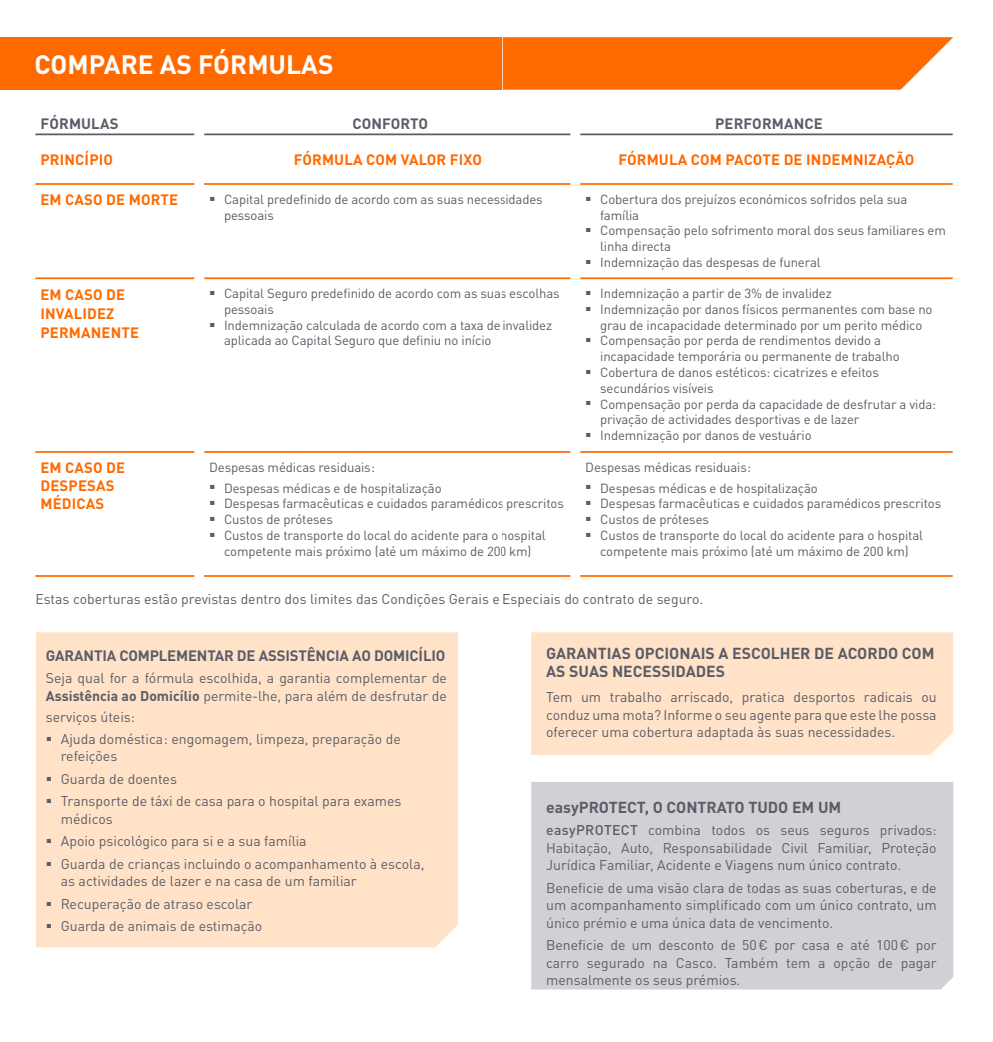
<style>
.page{position:relative;width:993px;height:1042px;background:#fff}
.page>*{position:absolute;margin:0;border:0;box-sizing:border-box;transform-origin:0 0}
.t1{font:700 26.25px "DIN Pro";color:#fff}
.t2{font:700 15.75px/17.5px "DIN Pro";color:#5a5d67}
.t3{font:700 14.88px/19.2px "DIN Pro";letter-spacing:.01em;color:#ff6a00}
.t4{font:700 14.88px "DIN Pro";letter-spacing:-.01em;color:#5a5d67}
.t5{font:700 14.88px "DIN Pro";letter-spacing:.01em;color:#5a5d67}
.t6{font:14px/17.5px "DIN Pro";color:#5a5d67}
.t7{font:13.12px/15.8px "DIN Pro";letter-spacing:-.01em;color:#5a5d67}
.s1{font-family:"Trebuchet MS";font-size:18.38px}
.s2{font-weight:700}
.s3{font-weight:500}
</style>
<div class="page">
<div style="left:0;top:37px;width:510px;height:53px;background:#ff6a00"></div>
<hr style="left:35px;top:183px;width:159px;height:2px;background:#ff6a00">
<hr style="left:35px;top:277px;width:159px;height:2px;background:#ff6a00">
<hr style="left:35px;top:451px;width:159px;height:2px;background:#ff6a00">
<hr style="left:35px;top:575px;width:159px;height:2px;background:#ff6a00">
<hr style="left:204px;top:133px;width:306px;height:2px;background:#5a5d67">
<hr style="left:35px;top:133px;width:159px;height:2px;background:#5a5d67">
<hr style="left:204px;top:183px;width:306px;height:2px;background:#ff6a00">
<hr style="left:204px;top:277px;width:306px;height:2px;background:#ff6a00">
<hr style="left:204px;top:451px;width:306px;height:2px;background:#ff6a00">
<hr style="left:204px;top:575px;width:306px;height:2px;background:#ff6a00">
<div style="left:36px;top:632px;width:422px;height:315px;background:#ffe2c8"></div>
<svg style="left:502px;top:37px;width:450px;height:53px;background:#ff7411"></svg>
<hr style="left:580px;top:183px;width:372px;height:2px;background:#ff6a00">
<hr style="left:580px;top:277px;width:372px;height:2px;background:#ff6a00">
<hr style="left:580px;top:451px;width:372px;height:2px;background:#ff6a00">
<hr style="left:580px;top:575px;width:372px;height:2px;background:#ff6a00">
<hr style="left:502px;top:133px;width:68px;height:2px;background:#5a5d67">
<hr style="left:580px;top:133px;width:372px;height:2px;background:#5a5d67">
<hr style="left:502px;top:183px;width:68px;height:2px;background:#ff6a00">
<hr style="left:502px;top:277px;width:68px;height:2px;background:#ff6a00">
<hr style="left:502px;top:451px;width:68px;height:2px;background:#ff6a00">
<hr style="left:502px;top:575px;width:68px;height:2px;background:#ff6a00">
<div style="left:531px;top:632px;width:421px;height:123px;background:#ffe2c8"></div>
<div style="left:531px;top:782px;width:421px;height:207px;background:#d1d1d5"></div>
<h1 class="t1" style="left:33px;top:46px;width:300px">COMPARE AS FÓRMULAS</h1>
<p class="t5" style="left:39px;top:114px;width:79px">FÓRMULAS</p>
<p class="t4" style="left:351px;top:114px;width:77px">CONFORTO</p>
<p class="t5" style="left:714px;top:114px;width:109px">PERFORMANCE</p>
<p class="t3" style="left:39px;top:149px;width:74px">PRINCÍPIO</p>
<p class="t3" style="left:292px;top:149px;width:190px">FÓRMULA COM VALOR FIXO</p>
<p class="t3" style="left:618px;top:149px;width:297px">FÓRMULA COM PACOTE DE INDEMNIZAÇÃO</p>
<p class="t3" style="left:39px;top:190px;width:139px">EM CASO DE MORTE</p>
<p class="t7" style="left:223px;top:191px;width:321px;text-indent:-15px"><span class="s1">▪</span> Capital predefinido de acordo com as suas necessidades pessoais</p>
<p class="t7" style="left:600px;top:191px;width:308px;text-indent:-15px"><span class="s1">▪</span> Cobertura dos prejuízos económicos sofridos pela sua família</p>
<p class="t7" style="left:600px;top:222px;width:347px;text-indent:-15px"><span class="s1">▪</span> Compensação pelo sofrimento moral dos seus familiares em linha directa</p>
<p class="t7" style="left:585px;top:254px;width:237px"><span class="s1">▪</span> Indemnização das despesas de funeral</p>
<p class="t3" style="left:39px;top:284px;width:100px">EM CASO DE<br>INVALIDEZ<br>PERMANENTE</p>
<p class="t7" style="left:223px;top:285px;width:338px;text-indent:-15px"><span class="s1">▪</span> Capital Seguro predefinido de acordo com as suas escolhas pessoais</p>
<p class="t7" style="left:585px;top:285px;width:248px"><span class="s1">▪</span> Indemnização a partir de 3% de invalidez</p>
<p class="t7" style="left:585px;top:301px;width:348px;text-align:center"><span class="s1">▪</span> Indemnização por danos físicos permanentes com base no grau de incapacidade determinado por um perito médico</p>
<p class="t7" style="left:600px;top:332px;width:301px;text-indent:-15px"><span class="s1">▪</span> Compensação por perda de rendimentos devido a incapacidade temporária ou permanente de trabalho</p>
<p class="t7" style="left:600px;top:364px;width:280px;text-indent:-15px"><span class="s1">▪</span> Cobertura de danos estéticos: cicatrizes e efeitos secundários visíveis</p>
<p class="t7" style="left:600px;top:395px;width:337px;text-indent:-15px"><span class="s1">▪</span> Compensação por perda da capacidade de desfrutar a vida: privação de actividades desportivas e de lazer</p>
<p class="t7" style="left:585px;top:427px;width:228px"><span class="s1">▪</span> Indemnização por danos de vestuário</p>
<p class="t7" style="left:223px;top:317px;width:331px;text-indent:-15px"><span class="s1">▪</span> Indemnização calculada de acordo com a taxa de invalidez aplicada ao Capital Seguro que definiu no início</p>
<p class="t7" style="left:585px;top:459px;width:167px">Despesas médicas residuais :</p>
<p class="t7" style="left:585px;top:479px;width:234px"><span class="s1">▪</span> Despesas médicas e de hospitalização</p>
<p class="t7" style="left:585px;top:495px;width:357px"><span class="s1">▪</span> Despesas farmacêuticas e cuidados paramédicos prescritos</p>
<p class="t7" style="left:585px;top:511px;width:125px"><span class="s1">▪</span> Custos de próteses</p>
<p class="t7" style="left:585px;top:527px;width:339px;text-align:center"><span class="s1">▪</span> Custos de transporte do local do acidente para o hospital competente mais próximo (até um máximo de 200 km)</p>
<p class="t6" style="left:34px;top:589px;width:670px">Estas coberturas estão previstas dentro dos limites das Condições Gerais e Especiais do contrato de seguro.</p>
<p class="t3" style="left:39px;top:458px;width:86px;line-height:17.8px">EM CASO DE<br>DESPESAS<br>MÉDICAS</p>
<p class="t7" style="left:208px;top:459px;width:167px">Despesas médicas residuais :</p>
<p class="t7" style="left:208px;top:479px;width:234px"><span class="s1">▪</span> Despesas médicas e de hospitalização</p>
<p class="t7" style="left:208px;top:495px;width:357px"><span class="s1">▪</span> Despesas farmacêuticas e cuidados paramédicos prescritos</p>
<p class="t7" style="left:208px;top:511px;width:125px"><span class="s1">▪</span> Custos de próteses</p>
<p class="t7" style="left:208px;top:527px;width:339px;text-align:center"><span class="s1">▪</span> Custos de transporte do local do acidente para o hospital competente mais próximo (até um máximo de 200 km)</p>
<p class="t4" style="left:46px;top:645px;width:401px">GARANTIA COMPLEMENTAR DE ASSISTÊNCIA AO DOMICÍLIO</p>
<p class="t6" style="left:46px;top:668px;width:402px">Seja qual for a fórmula escolhida, a garantia complementar de<br><span class="s2">Assistência ao Domicílio</span> permite-lhe, para além de desfrutar de</p>
<p class="t6" style="left:46px;top:707px;width:91px">serviços úteis:</p>
<p class="t6" style="left:61px;top:729px;width:341px;text-indent:-15px"><span class="s1">▪</span> Ajuda doméstica : engomagem, limpeza, preparação de refeições</p>
<p class="t6" style="left:46px;top:769px;width:132px"><span class="s1">▪</span> Guarda de doentes</p>
<p class="t6" style="left:61px;top:792px;width:342px;text-indent:-15px"><span class="s1">▪</span> Transporte de táxi de casa para o hospital para exames médicos</p>
<p class="t6" style="left:46px;top:832px;width:262px"><span class="s1">▪</span> Apoio psicológico para si e a sua família</p>
<p class="t6" style="left:61px;top:854px;width:365px;text-indent:-15px"><span class="s1">▪</span> Guarda de crianças incluindo o acompanhamento à escola, as actividades de lazer e na casa de um familiar</p>
<p class="t6" style="left:46px;top:894px;width:208px"><span class="s1">▪</span> Recuperação de atraso escolar</p>
<p class="t6" style="left:46px;top:917px;width:218px"><span class="s1">▪</span> Guarda de animais de estimação</p>
<p class="t2" style="left:546px;top:644px;width:390px">GARANTIAS OPCIONAIS A ESCOLHER DE ACORDO COM<br>AS SUAS NECESSIDADES</p>
<p class="t6" style="left:546px;top:688px;width:392px;text-align:justify">Tem um trabalho arriscado, pratica desportos radicais ou conduz uma mota? Informe o seu agente para que este lhe possa oferecer uma cobertura adaptada às suas necessidades.</p>
<p class="t2" style="left:546px;top:797px;width:296px">easyPROTECT, O CONTRATO TUDO EM UM</p>
<p class="t6" style="left:546px;top:821px;width:392px;text-align:justify"><span class="s3">easyPROTECT</span> combina todos os seus seguros privados:<br>Habitação, Auto, Responsabilidade Civil Familiar, Proteção Jurídica Familiar, Acidente e Viagens num único contrato.</p>
<p class="t6" style="left:546px;top:878px;width:392px;text-align:justify">Beneficie de uma visão clara de todas as suas coberturas, e de um acompanhamento simplificado com um único contrato, um único prémio e uma única data de vencimento.</p>
<p class="t6" style="left:546px;top:935px;width:392px;text-align:justify">Beneficie de um desconto de 50 € por casa e até 100 € por carro segurado na Casco. Também tem a opção de pagar mensalmente os seus prémios.</p>
</div>
